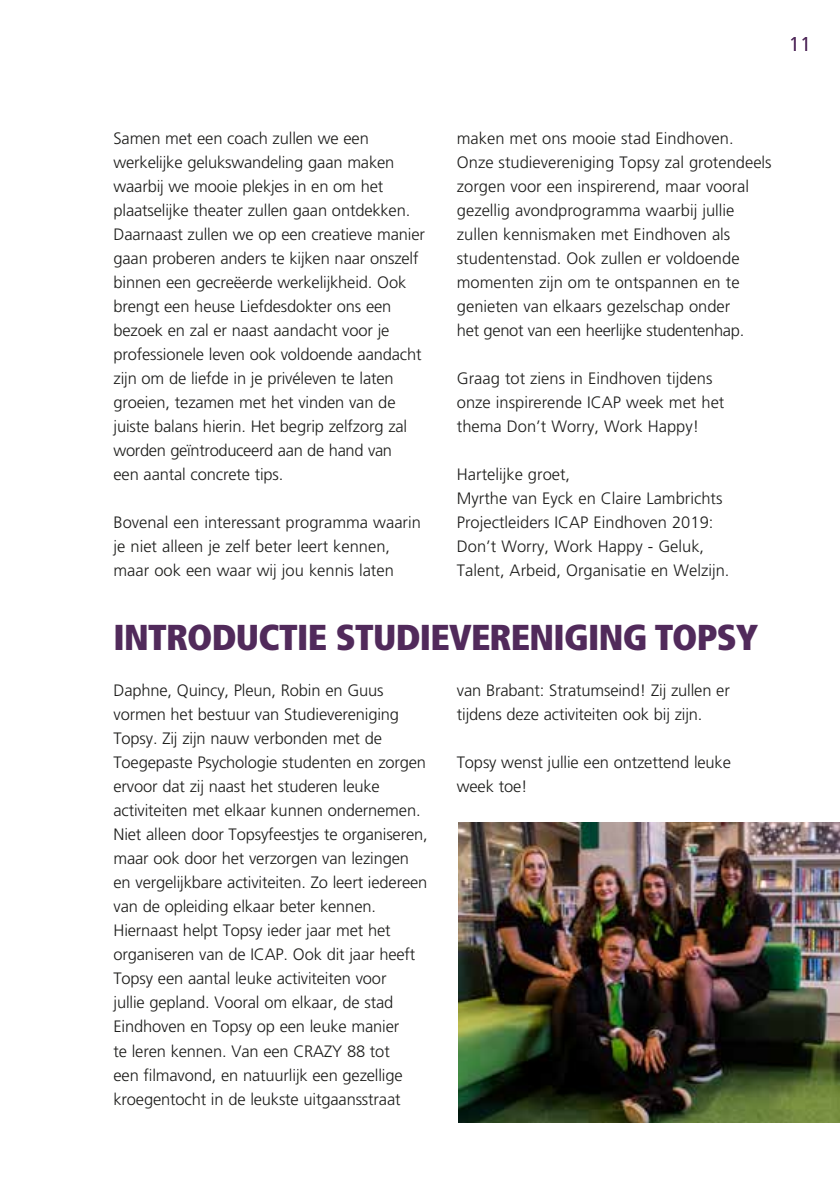
<style>
.page{position:relative;width:840px;height:1191px;background:#fff}
.page>*{position:absolute;margin:0;border:0;box-sizing:border-box;transform-origin:0 0}
.Titel_A4{font:900 36px "Fontys Frutiger Cn";letter-spacing:-.02em;color:#512a5b}
.Titel_A4-2{font:300 20px "Fontys Frutiger";color:#512a5b}
.Subtitel_A5{font:300 16.4px/24px "Fontys Frutiger";letter-spacing:-.01em;color:#1d1d1b}
</style>
<div class="page">
<img style="left:458px;top:823px;width:381px;height:300px">
<p class="Titel_A4-2" style="left:788px;top:33px;width:24px">11</p>
<p class="Subtitel_A5" style="left:113px;top:127px;width:313px">Samen met een coach zullen we een werkelijke gelukswandeling gaan maken waarbij we mooie plekjes in en om het plaatselijke theater zullen gaan ontdekken.<br>Daarnaast zullen we op een creatieve manier gaan proberen anders te kijken naar onszelf binnen een gecreëerde werkelijkheid. Ook brengt een heuse Liefdesdokter ons een bezoek en zal er naast aandacht voor je professionele leven ook voldoende aandacht zijn om de liefde in je privéleven te laten groeien, tezamen met het vinden van de juiste balans hierin. Het begrip zelfzorg zal worden geïntroduceerd aan de hand van<br>een aantal concrete tips.</p>
<p class="Subtitel_A5" style="left:113px;top:511px;width:309px">Bovenal een interessant programma waarin je niet alleen je zelf beter leert kennen, maar ook een waar wij jou kennis laten</p>
<p class="Subtitel_A5" style="left:456px;top:127px;width:278px">maken met ons mooie stad Eindhoven.</p>
<p class="Subtitel_A5" style="left:456px;top:151px;width:316px">Onze studievereniging Topsy zal grotendeels zorgen voor een inspirerend, maar vooral gezellig avondprogramma waarbij jullie zullen kennismaken met Eindhoven als studentenstad. Ook zullen er voldoende momenten zijn om te ontspannen en te genieten van elkaars gezelschap onder<br>het genot van een heerlijke studentenhap.</p>
<p class="Subtitel_A5" style="left:456px;top:367px;width:269px">Graag tot ziens in Eindhoven tijdens onze inspirerende ICAP week met het thema Don’t Worry, Work Happy!</p>
<p class="Subtitel_A5" style="left:456px;top:463px;width:115px">Hartelijke groet,</p>
<p class="Subtitel_A5" style="left:456px;top:487px;width:267px">Myrthe van Eyck en Claire Lambrichts</p>
<p class="Subtitel_A5" style="left:456px;top:511px;width:274px">Projectleiders ICAP Eindhoven 2019:<br>Don’t Worry, Work Happy - Geluk,<br>Talent, Arbeid, Organisatie en Welzijn.</p>
<p class="Titel_A4" style="left:113px;top:615px;width:645px">INTRODUCTIE STUDIEVERENIGING TOPSY</p>
<p class="Subtitel_A5" style="left:113px;top:679px;width:315px">Daphne, Quincy, Pleun, Robin en Guus vormen het bestuur van Studievereniging Topsy. Zij zijn nauw verbonden met de Toegepaste Psychologie studenten en zorgen ervoor dat zij naast het studeren leuke activiteiten met elkaar kunnen ondernemen.<br>Niet alleen door Topsyfeestjes te organiseren, maar ook door het verzorgen van lezingen en vergelijkbare activiteiten. Zo leert iedereen van de opleiding elkaar beter kennen.</p>
<p class="Subtitel_A5" style="left:113px;top:919px;width:303px">Hiernaast helpt Topsy ieder jaar met het organiseren van de ICAP. Ook dit jaar heeft Topsy een aantal leuke activiteiten voor jullie gepland. Vooral om elkaar, de stad Eindhoven en Topsy op een leuke manier te leren kennen. Van een CRAZY 88 tot een filmavond, en natuurlijk een gezellige kroegentocht in de leukste uitgaansstraat</p>
<p class="Subtitel_A5" style="left:456px;top:679px;width:274px">van Brabant: Stratumseind! Zij zullen er tijdens deze activiteiten ook bij zijn.</p>
<p class="Subtitel_A5" style="left:456px;top:751px;width:275px">Topsy wenst jullie een ontzettend leuke week toe!</p>
</div>
